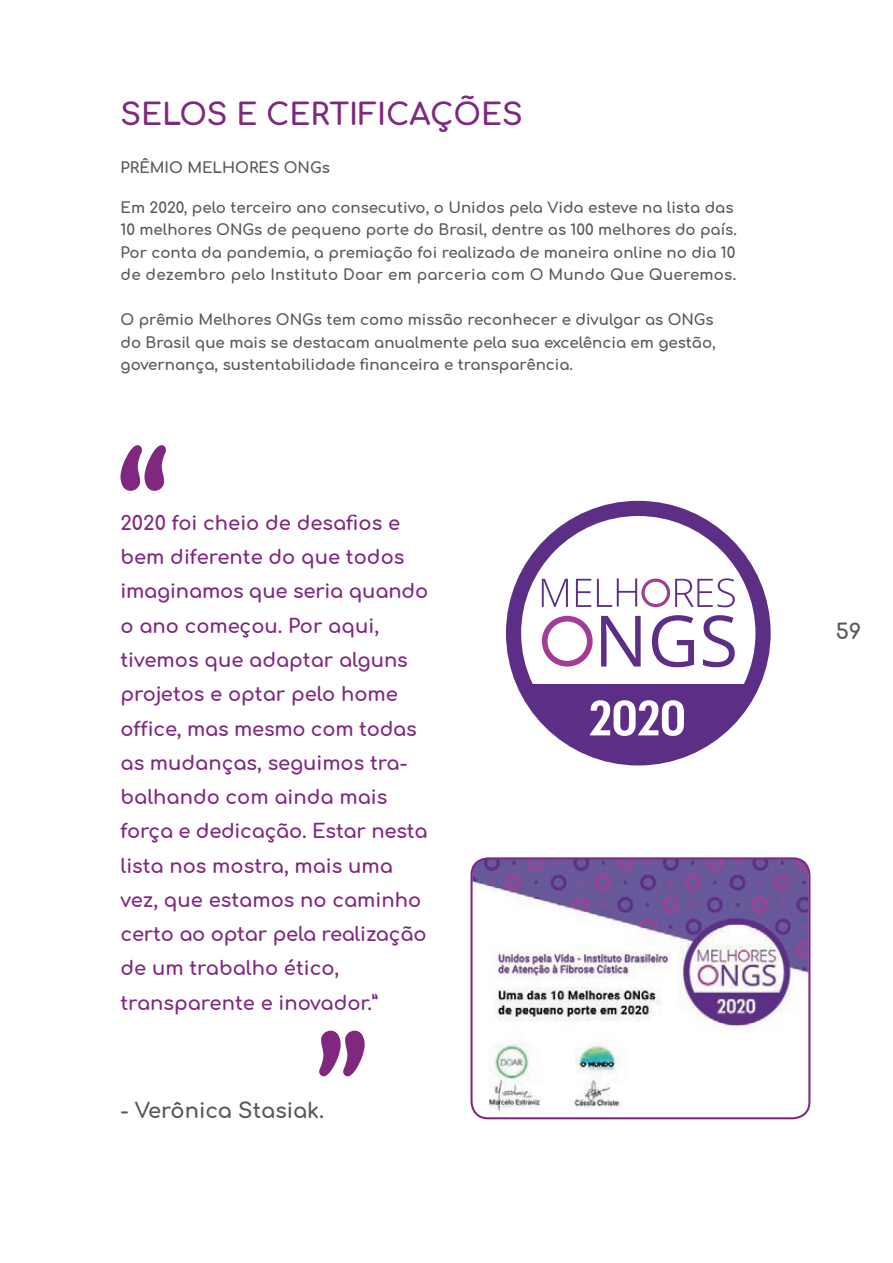
<style>
.page{position:relative;width:893px;height:1263px;background:#fff}
.page>*{position:absolute;margin:0;border:0;box-sizing:border-box;transform-origin:0 0}
.t1{font:700 155.7px "Comfortaa";color:#802880}
.t2{font:700 30px "Comfortaa";color:#802880}
.t3{font:700 21px "Comfortaa";color:#57585a}
.t4{font:700 19.5px/34.2px "Comfortaa";color:#802880}
.t5{font:700 15px/22.5px "Comfortaa";color:#57585a}
</style>
<div class="page">
<svg style="left:506px;top:501px;width:265px;height:264px"></svg>
<svg style="left:601px;top:615px;width:134px;height:52px"></svg>
<svg style="left:542px;top:578px;width:193px;height:29px"></svg>
<svg style="left:542px;top:616px;width:51px;height:51px"></svg>
<svg style="left:590px;top:700px;width:94px;height:36px"></svg>
<svg style="left:472px;top:858px;width:337px;height:260px"></svg>
<img style="left:473px;top:860px;width:320px;height:258px">
<div style="left:470px;top:857px;width:340px;height:262px;border:2px solid #802880;border-radius:16px"></div>
<h2 class="t2" style="left:121px;top:87px;width:404px">SELOS E CERTIFICAÇÕES</h2>
<p class="t5" style="left:121px;top:154px;width:211px">PRÊMIO MELHORES ONGs</p>
<p class="t5" style="left:121px;top:194px;width:618px">Em 2020, pelo terceiro ano consecutivo, o Unidos pela Vida esteve na lista das 10 melhores ONGs de pequeno porte do Brasil, dentre as 100 melhores do país.<br>Por conta da pandemia, a premiação foi realizada de maneira online no dia 10 de dezembro pelo Instituto Doar em parceria com O Mundo Que Queremos.</p>
<p class="t5" style="left:121px;top:306px;width:597px">O prêmio Melhores ONGs tem como missão reconhecer e divulgar as ONGs do Brasil que mais se destacam anualmente pela sua excelência em gestão, governança, sustentabilidade financeira e transparência.</p>
<h1 class="t1" style="left:120px;top:376px;width:47px">“</h1>
<p class="t4" style="left:120px;top:503px;width:309px">2020 foi cheio de desafios e bem diferente do que todos imaginamos que seria quando o ano começou. Por aqui, tivemos que adaptar alguns projetos e optar pelo home office, mas mesmo com todas as mudanças, seguimos tra&shy;balhando com ainda mais força e dedicação. Estar nesta lista nos mostra, mais uma vez, que estamos no caminho certo ao optar pela realização de um trabalho ético, transparente e inovador.”</p>
<h1 class="t1" style="left:365px;top:1146px;width:47px;rotate:-180deg">“</h1>
<h3 class="t3" style="left:121px;top:1091px;width:205px">- Verônica Stasiak.</h3>
<h3 class="t3" style="left:836px;top:612px;width:27px">59</h3>
</div>
